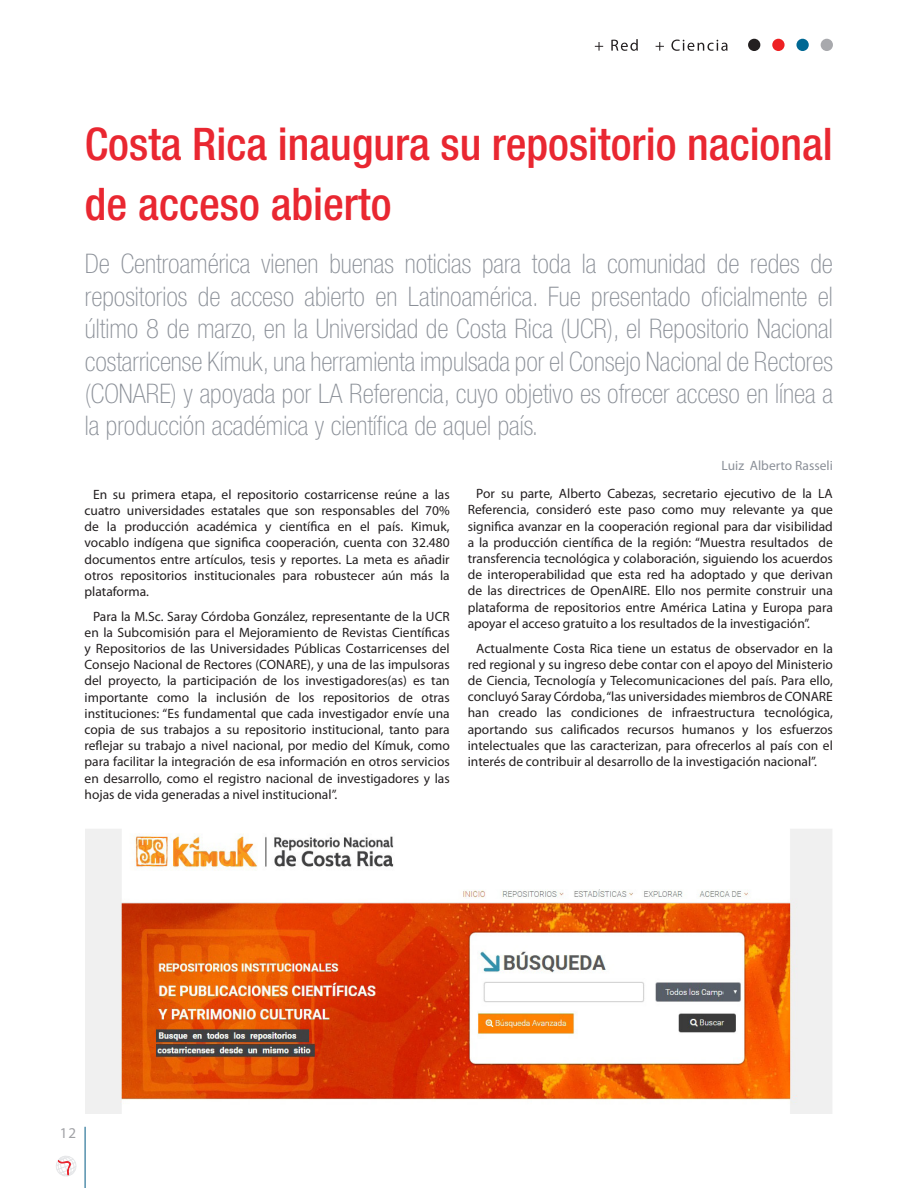
<style>
.page{position:relative;width:918px;height:1188px;background:#fff}
.page>*{position:absolute;margin:0;border:0;box-sizing:border-box;transform-origin:0 0}
.Titulo_1_gordo{font:500 condensed 45px/60px "Helvetica Neue LT Std";color:#e92731}
.Bajada{font:100 condensed 27px/32.4px "Helvetica Neue LT Std";color:#8b9098;text-align:justify}
.t1{font:15px "Myriad Pro";color:#a0a1a5}
.Estilo_de_párrafo_1{font:13.5px/16.2px "Myriad Pro";color:#231f20;text-align:justify}
.Estilo_de_párrafo_1-2{font:13.5px "Myriad Pro";color:#8b9098}
</style>
<div class="page">
<svg style="left:56px;top:1156px;width:21px;height:21px"></svg>
<svg style="left:595px;top:42px;width:8px;height:9px"></svg>
<svg style="left:611px;top:39px;width:27px;height:12px"></svg>
<svg style="left:656px;top:42px;width:8px;height:9px"></svg>
<svg style="left:671px;top:40px;width:57px;height:11px"></svg>
<div style="left:748px;top:39px;width:12px;height:12px;background:#231f20;border-radius:50%"></div>
<div style="left:772px;top:39px;width:13px;height:12px;background:#ee2123;border-radius:50%"></div>
<div style="left:796px;top:39px;width:13px;height:12px;background:#006893;border-radius:50%"></div>
<div style="left:821px;top:39px;width:12px;height:12px;background:#a8a9ad;border-radius:50%"></div>
<hr style="left:85px;top:1127px;width:1px;height:61px;background:#005a83">
<img style="left:85px;top:829px;width:747px;height:285px">
<p class="Titulo_1_gordo" style="left:85px;top:113px;width:749px">Costa Rica inaugura su repositorio nacional de acceso abierto</p>
<p class="Bajada" style="left:85px;top:247px;width:750px">De Centroamérica vienen buenas noticias para toda la comunidad de redes de repositorios de acceso abierto en Latinoamérica. Fue presentado oficialmente el último 8 de marzo, en la Universidad de Costa Rica (UCR), el Repositorio Nacional costarricense Kímuk, una herramienta impulsada por el Consejo Nacional de Rectores (CONARE) y apoyada por LA Referencia, cuyo objetivo es ofrecer acceso en línea a la producción académica y científica de aquel país.</p>
<p class="Estilo_de_párrafo_1-2" style="left:722px;top:457px;width:113px">Luiz Alberto Rasseli</p>
<p class="Estilo_de_párrafo_1" style="left:85px;top:486px;width:367px;text-indent:9px">En su primera etapa, el repositorio costarricense reúne a las cuatro universidades estatales que son responsables del 70% de la producción académica y científica en el país. Kimuk, vocablo indígena que significa cooperación, cuenta con 32.480 documentos entre artículos, tesis y reportes. La meta es añadir otros repositorios institucionales para robustecer aún más la plataforma.</p>
<p class="Estilo_de_párrafo_1" style="left:85px;top:608px;width:367px;text-indent:9px">Para la M.Sc. Saray Córdoba González, representante de la UCR en la Subcomisión para el Mejoramiento de Revistas Científicas y Repositorios de las Universidades Públicas Costarricenses del Consejo Nacional de Rectores (CONARE), y una de las impulsoras del proyecto, la participación de los investigadores(as) es tan importante como la inclusión de los repositorios de otras instituciones: “Es fundamental que cada investigador envíe una copia de sus trabajos a su repositorio institucional, tanto para reflejar su trabajo a nivel nacional, por medio del Kímuk, como para facilitar la integración de esa información en otros servicios en desarrollo, como el registro nacional de investigadores y las hojas de vida generadas a nivel institucional”.</p>
<p class="Estilo_de_párrafo_1" style="left:468px;top:485px;width:367px;text-indent:9px">Por su parte, Alberto Cabezas, secretario ejecutivo de la LA Referencia, consideró este paso como muy relevante ya que significa avanzar en la cooperación regional para dar visibilidad a la producción científica de la región: “Muestra resultados de transferencia tecnológica y colaboración, siguiendo los acuerdos de interoperabilidad que esta red ha adoptado y que derivan de las directrices de OpenAIRE. Ello nos permite construir una plataforma de repositorios entre América Latina y Europa para apoyar el acceso gratuito a los resultados de la investigación”.</p>
<p class="Estilo_de_párrafo_1" style="left:468px;top:640px;width:367px;text-indent:9px">Actualmente Costa Rica tiene un estatus de observador en la red regional y su ingreso debe contar con el apoyo del Ministerio de Ciencia, Tecnología y Telecomunicaciones del país. Para ello, concluyó Saray Córdoba, “las universidades miembros de CONARE han creado las condiciones de infraestructura tecnológica, aportando sus calificados recursos humanos y los esfuerzos intelectuales que las caracterizan, para ofrecerlos al país con el interés de contribuir al desarrollo de la investigación nacional”.</p>
<p class="t1" style="left:60px;top:1124px;width:18px">12</p>
</div>
